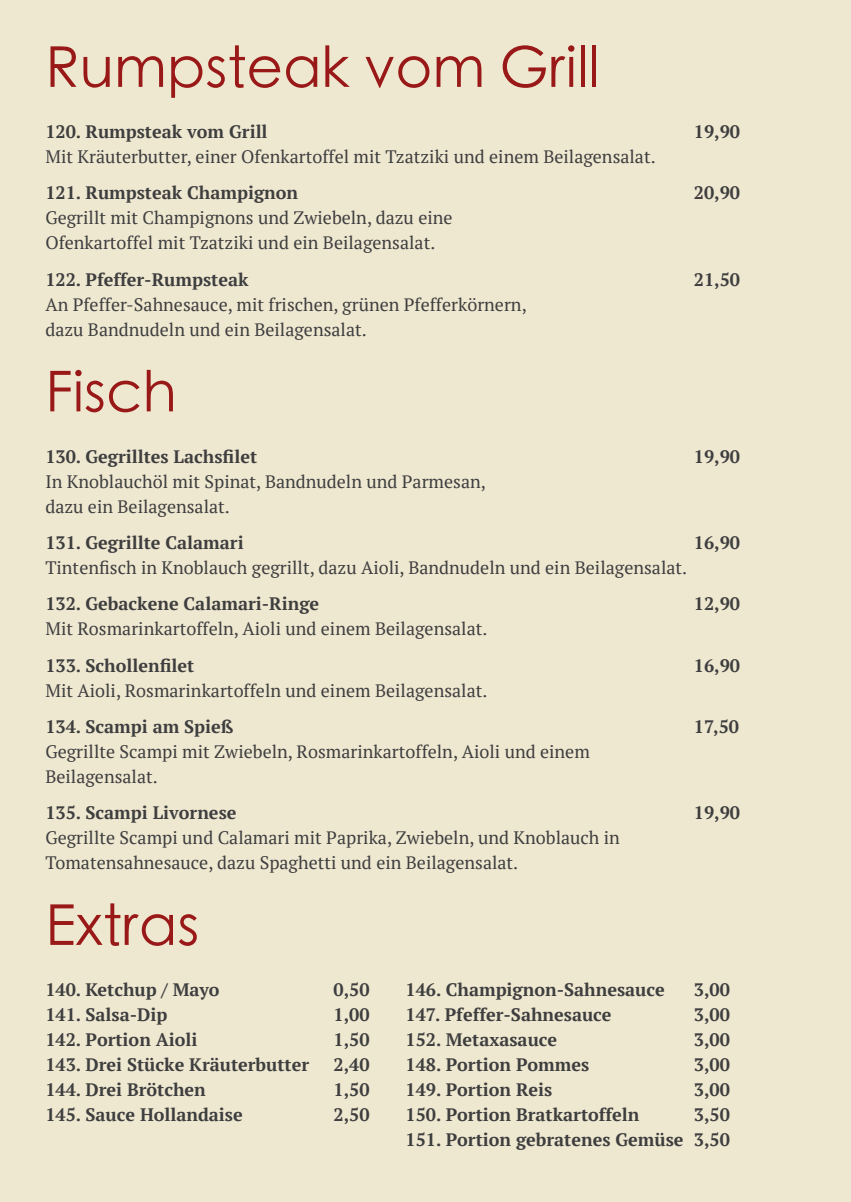
<style>
.page{position:relative;width:851px;height:1202px;background:#fff}
.page>*{position:absolute;margin:0;border:0;box-sizing:border-box;transform-origin:0 0}
.t1{font:300 56.4px "ST Heiti SC";color:#991918}
.t2{font:18px/25px "PT Serif";color:#3e3e3f}
.t3{font:700 18px/25px "PT Serif";color:#3e3e3f;text-align:right}
</style>
<div class="page">
<div style="left:0;top:0;width:850px;height:1202px;background:#efe8d1"></div>
<p class="t1" style="left:45px;top:21px;width:555px">Rumpsteak vom Grill</p>
<p class="t3" style="left:45px;top:119px;width:224px">120. Rumpsteak vom Grill</p>
<p class="t3" style="left:693px;top:119px;width:48px">19,90</p>
<p class="t2" style="left:45px;top:144px;width:611px">Mit Kräuterbutter, einer Ofenkartoffel mit Tzatziki und einem Beilagensalat.</p>
<p class="t3" style="left:45px;top:180px;width:254px">121. Rumpsteak Champignon</p>
<p class="t3" style="left:693px;top:180px;width:48px">20,90</p>
<p class="t2" style="left:45px;top:205px;width:408px">Gegrillt mit Champignons und Zwiebeln, dazu eine<br>Ofenkartoffel mit Tzatziki und ein Beilagensalat.</p>
<p class="t3" style="left:45px;top:267px;width:205px">122. Pfeffer-Rumpsteak</p>
<p class="t3" style="left:693px;top:267px;width:48px">21,50</p>
<p class="t2" style="left:45px;top:292px;width:483px">An Pfeffer-Sahnesauce, mit frischen, grünen Pfefferkörnern, dazu Bandnudeln und ein Beilagensalat.</p>
<p class="t1" style="left:45px;top:346px;width:133px">Fisch</p>
<p class="t3" style="left:45px;top:443px;width:213px">130. Gegrilltes Lachsfilet</p>
<p class="t3" style="left:693px;top:443px;width:48px">19,90</p>
<p class="t2" style="left:45px;top:469px;width:442px">In Knoblauchöl mit Spinat, Bandnudeln und Parmesan,</p>
<p class="t2" style="left:45px;top:494px;width:186px">dazu ein Beilagensalat.</p>
<p class="t3" style="left:45px;top:530px;width:200px">131. Gegrillte Calamari</p>
<p class="t3" style="left:693px;top:530px;width:48px">16,90</p>
<p class="t2" style="left:45px;top:555px;width:643px">Tintenfisch in Knoblauch gegrillt, dazu Aioli, Bandnudeln und ein Beilagensalat.</p>
<p class="t3" style="left:45px;top:591px;width:275px">132. Gebackene Calamari-Ringe</p>
<p class="t3" style="left:693px;top:591px;width:48px">12,90</p>
<p class="t2" style="left:45px;top:616px;width:443px">Mit Rosmarinkartoffeln, Aioli und einem Beilagensalat.</p>
<p class="t3" style="left:45px;top:652px;width:150px">133. Schollenfilet</p>
<p class="t3" style="left:693px;top:652px;width:48px">16,90</p>
<p class="t2" style="left:45px;top:678px;width:443px">Mit Aioli, Rosmarinkartoffeln und einem Beilagensalat.</p>
<p class="t3" style="left:45px;top:714px;width:190px">134. Scampi am Spieß</p>
<p class="t3" style="left:693px;top:714px;width:47px">17,50</p>
<p class="t2" style="left:45px;top:739px;width:546px">Gegrillte Scampi mit Zwiebeln, Rosmarinkartoffeln, Aioli und einem</p>
<p class="t2" style="left:45px;top:764px;width:114px">Beilagensalat.</p>
<p class="t3" style="left:45px;top:800px;width:192px">135. Scampi Livornese</p>
<p class="t3" style="left:693px;top:800px;width:48px">19,90</p>
<p class="t2" style="left:45px;top:825px;width:576px">Gegrillte Scampi und Calamari mit Paprika, Zwiebeln, und Knoblauch in</p>
<p class="t2" style="left:45px;top:850px;width:474px">Tomatensahnesauce, dazu Spaghetti und ein Beilagensalat.</p>
<p class="t1" style="left:45px;top:879px;width:155px">Extras</p>
<p class="t3" style="left:45px;top:977px;width:176px">140. Ketchup / Mayo</p>
<p class="t3" style="left:333px;top:977px;width:38px">0,50</p>
<p class="t3" style="left:405px;top:977px;width:260px">146. Champignon-Sahnesauce</p>
<p class="t3" style="left:693px;top:977px;width:38px">3,00</p>
<p class="t3" style="left:45px;top:1002px;width:123px">141. Salsa-Dip</p>
<p class="t3" style="left:333px;top:1002px;width:38px">1,00</p>
<p class="t3" style="left:405px;top:1002px;width:207px">147. Pfeffer-Sahnesauce</p>
<p class="t3" style="left:693px;top:1002px;width:38px">3,00</p>
<p class="t3" style="left:45px;top:1027px;width:154px">142. Portion Aioli</p>
<p class="t3" style="left:333px;top:1027px;width:38px">1,50</p>
<p class="t3" style="left:405px;top:1027px;width:153px">152. Metaxasauce</p>
<p class="t3" style="left:693px;top:1027px;width:38px">3,00</p>
<p class="t3" style="left:45px;top:1052px;width:265px">143. Drei Stücke Kräuterbutter</p>
<p class="t3" style="left:333px;top:1052px;width:38px">2,40</p>
<p class="t3" style="left:405px;top:1052px;width:185px">148. Portion Pommes</p>
<p class="t3" style="left:693px;top:1052px;width:38px">3,00</p>
<p class="t3" style="left:45px;top:1077px;width:162px">144. Drei Brötchen</p>
<p class="t3" style="left:333px;top:1077px;width:38px">1,50</p>
<p class="t3" style="left:405px;top:1077px;width:148px">149. Portion Reis</p>
<p class="t3" style="left:693px;top:1077px;width:38px">3,00</p>
<p class="t3" style="left:45px;top:1102px;width:199px">145. Sauce Hollandaise</p>
<p class="t3" style="left:333px;top:1102px;width:38px">2,50</p>
<p class="t3" style="left:405px;top:1102px;width:235px">150. Portion Bratkartoffeln</p>
<p class="t3" style="left:405px;top:1102px;width:326px">3,50<br>151. Portion gebratenes Gemüse 3,50</p>
</div>
